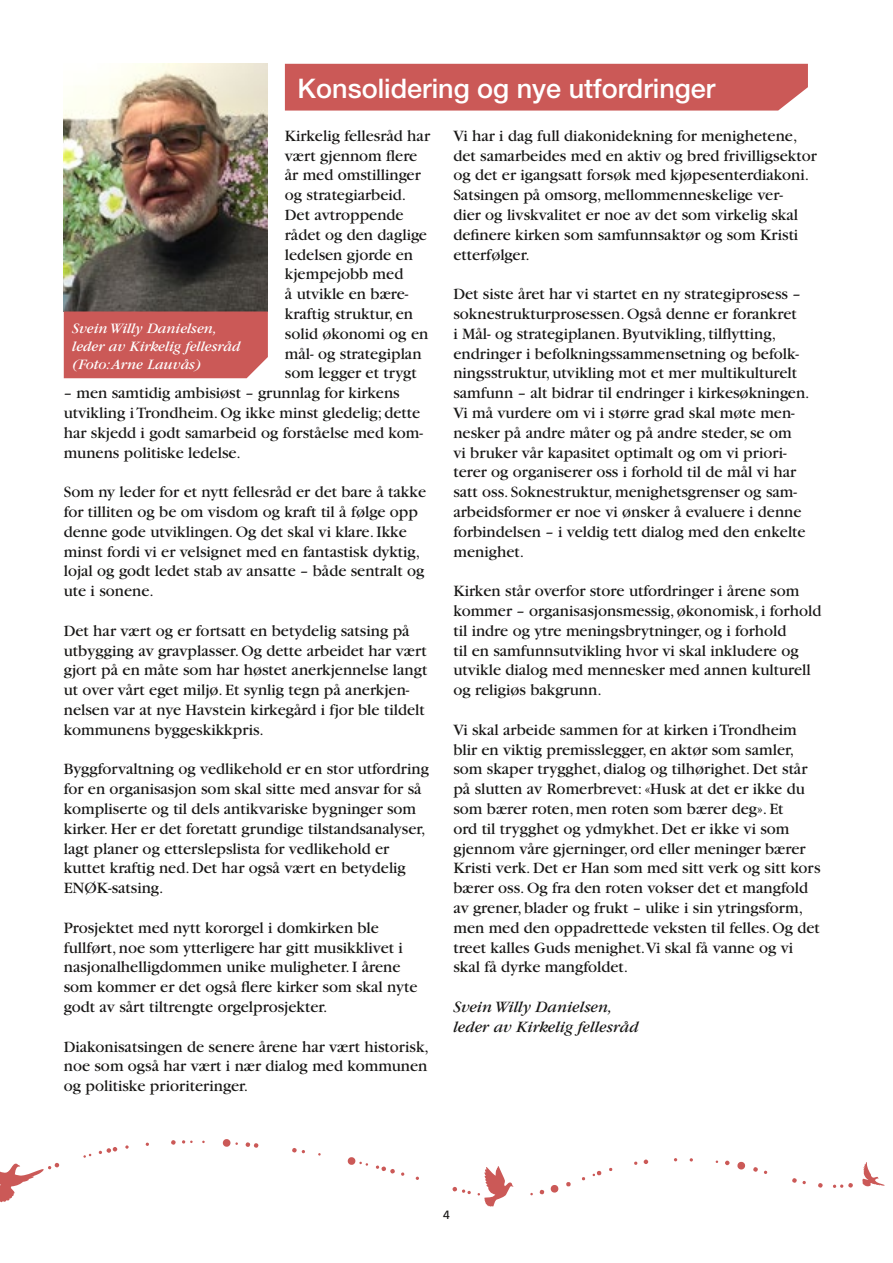
<style>
.page{position:relative;width:893px;height:1263px;background:#fff}
.page>*{position:absolute;margin:0;border:0;box-sizing:border-box;transform-origin:0 0}
.t1{font:500 27px "Helvetica Neue";color:#fff}
.t2{font:16.5px/19.8px "Garamond";color:#181716}
.t3{font:italic 16.5px/19.8px "Garamond";color:#181716}
.t4{font:italic 15px/18px "Garamond";color:#fff}
.t5{font:12px "Frutiger";color:#181716}
</style>
<div class="page">
<svg style="left:862px;top:1162px;width:23px;height:25px"></svg>
<svg style="left:99px;top:1147px;width:18px;height:7px"></svg>
<svg style="left:125px;top:1145px;width:4px;height:4px"></svg>
<svg style="left:83px;top:1154px;width:8px;height:4px"></svg>
<svg style="left:725px;top:1161px;width:4px;height:4px"></svg>
<svg style="left:737px;top:1161px;width:9px;height:9px"></svg>
<svg style="left:753px;top:1167px;width:5px;height:5px"></svg>
<svg style="left:818px;top:1183px;width:5px;height:5px"></svg>
<svg style="left:792px;top:1178px;width:14px;height:6px"></svg>
<svg style="left:833px;top:1183px;width:20px;height:5px"></svg>
<svg style="left:0;top:1163px;width:59px;height:40px"></svg>
<svg style="left:539px;top:1189px;width:5px;height:6px"></svg>
<svg style="left:550px;top:1185px;width:9px;height:8px"></svg>
<svg style="left:566px;top:1182px;width:5px;height:5px"></svg>
<svg style="left:634px;top:1161px;width:4px;height:4px"></svg>
<svg style="left:592px;top:1170px;width:10px;height:6px"></svg>
<svg style="left:145px;top:1142px;width:4px;height:4px"></svg>
<svg style="left:376px;top:1165px;width:19px;height:9px"></svg>
<svg style="left:401px;top:1172px;width:4px;height:4px"></svg>
<svg style="left:452px;top:1186px;width:19px;height:8px"></svg>
<svg style="left:477px;top:1166px;width:37px;height:41px"></svg>
<svg style="left:644px;top:1159px;width:4px;height:5px"></svg>
<svg style="left:689px;top:1158px;width:4px;height:4px"></svg>
<svg style="left:347px;top:1157px;width:21px;height:9px"></svg>
<svg style="left:171px;top:1140px;width:5px;height:5px"></svg>
<svg style="left:292px;top:1148px;width:13px;height:5px"></svg>
<svg style="left:245px;top:1142px;width:14px;height:6px"></svg>
<svg style="left:182px;top:1140px;width:11px;height:4px"></svg>
<svg style="left:222px;top:1139px;width:16px;height:8px"></svg>
<img style="left:64px;top:64px;width:204px;height:247px">
<div style="left:285px;top:64px;width:523px;height:47px;background:#cb5957"></div>
<div style="left:64px;top:311px;width:204px;height:67px;background:#cb5957"></div>
<h1 class="t1" style="left:298px;top:72px;width:419px">Konsolidering og nye utfordringer</h1>
<p class="t2" style="left:285px;top:126px;width:147px">Kirkelig fellesråd har vært gjennom flere år med omstillinger og strategiarbeid.<br>Det avtroppende rådet og den daglige ledelsen gjorde en kjempejobb med<br>å utvikle en bære&shy;kraftig struktur, en solid økonomi og en mål- og strategiplan som legger et trygt</p>
<p class="t2" style="left:64px;top:383px;width:361px">– men samtidig ambisiøst – grunnlag for kirkens utvikling i Trondheim. Og ikke minst gledelig; dette har skjedd i godt samarbeid og forståelse med kom&shy;munens politiske ledelse.</p>
<p class="t2" style="left:64px;top:482px;width:364px">Som ny leder for et nytt fellesråd er det bare å takke for tilliten og be om visdom og kraft til å følge opp denne gode utviklingen. Og det skal vi klare. Ikke minst fordi vi er velsignet med en fantastisk dyktig, lojal og godt ledet stab av ansatte – både sentralt og ute i sonene.</p>
<p class="t2" style="left:64px;top:621px;width:365px">Det har vært og er fortsatt en betydelig satsing på utbygging av gravplasser. Og dette arbeidet har vært gjort på en måte som har høstet anerkjennelse langt ut over vårt eget miljø. Et synlig tegn på anerkjen&shy;nelsen var at nye Havstein kirkegård i fjor ble tildelt kommunens byggeskikkpris.</p>
<p class="t2" style="left:64px;top:760px;width:367px">Byggforvaltning og vedlikehold er en stor utfordring for en organisasjon som skal sitte med ansvar for så kompliserte og til dels antikvariske bygninger som kirker. Her er det foretatt grundige tilstandsanalyser, lagt planer og etterslepslista for vedlikehold er kuttet kraftig ned. Det har også vært en betydelig ENØK-satsing.</p>
<p class="t2" style="left:64px;top:918px;width:355px">Prosjektet med nytt kororgel i domkirken ble fullført, noe som ytterligere har gitt musikklivet i nasjonalhelligdommen unike muligheter. I årene som kommer er det også flere kirker som skal nyte godt av sårt tiltrengte orgelprosjekter.</p>
<p class="t2" style="left:64px;top:1037px;width:367px;text-align:justify">Diakonisatsingen de senere årene har vært historisk, noe som også har vært i nær dialog med kommunen og politiske prioriteringer.</p>
<p class="t4" style="left:72px;top:319px;width:170px">Svein Willy Danielsen, leder av Kirkelig fellesråd (Foto: Arne Lauvås)</p>
<p class="t2" style="left:453px;top:126px;width:365px">Vi har i dag full diakonidekning for menighetene, det samarbeides med en aktiv og bred frivilligsektor og det er igangsatt forsøk med kjøpesenterdiakoni.<br>Satsingen på omsorg, mellommenneskelige ver-<br>dier og livskvalitet er noe av det som virkelig skal definere kirken som samfunnsaktør og som Kristi etterfølger.</p>
<p class="t2" style="left:453px;top:284px;width:358px">Det siste året har vi startet en ny strategiprosess – soknestrukturprosessen. Også denne er forankret<br>i Mål- og strategiplanen. Byutvikling, tilflytting, endringer i befolkningssammensetning og befolk&shy;ningsstruktur, utvikling mot et mer multikulturelt samfunn – alt bidrar til endringer i kirkesøkningen.<br>Vi må vurdere om vi i større grad skal møte men&shy;nesker på andre måter og på andre steder, se om<br>vi bruker vår kapasitet optimalt og om vi priori&shy;terer og organiserer oss i forhold til de mål vi har satt oss. Soknestruktur, menighetsgrenser og sam-- arbeidsformer er noe vi ønsker å evaluere i denne forbindelsen – i veldig tett dialog med den enkelte menighet.</p>
<p class="t2" style="left:453px;top:581px;width:369px">Kirken står overfor store utfordringer i årene som kommer – organisasjonsmessig, økonomisk, i forhold til indre og ytre meningsbrytninger, og i forhold<br>til en samfunnsutvikling hvor vi skal inkludere og utvikle dialog med mennesker med annen kulturell og religiøs bakgrunn.</p>
<p class="t2" style="left:453px;top:720px;width:369px">Vi skal arbeide sammen for at kirken i Trondheim blir en viktig premisslegger, en aktør som samler, som skaper trygghet, dialog og tilhørighet. Det står på slutten av Romerbrevet: «Husk at det er ikke du som bærer roten, men roten som bærer deg». Et<br>ord til trygghet og ydmykhet. Det er ikke vi som gjennom våre gjerninger, ord eller meninger bærer Kristi verk. Det er Han som med sitt verk og sitt kors bærer oss. Og fra den roten vokser det et mangfold av grener, blader og frukt – ulike i sin ytringsform, men med den oppadrettede veksten til felles. Og det treet kalles Guds menighet.Vi skal få vanne og vi skal få dyrke mangfoldet.</p>
<p class="t3" style="left:453px;top:997px;width:187px">Svein Willy Danielsen, leder av Kirkelig fellesråd</p>
<p class="t5" style="left:443px;top:1207px;width:8px">4</p>
</div>
